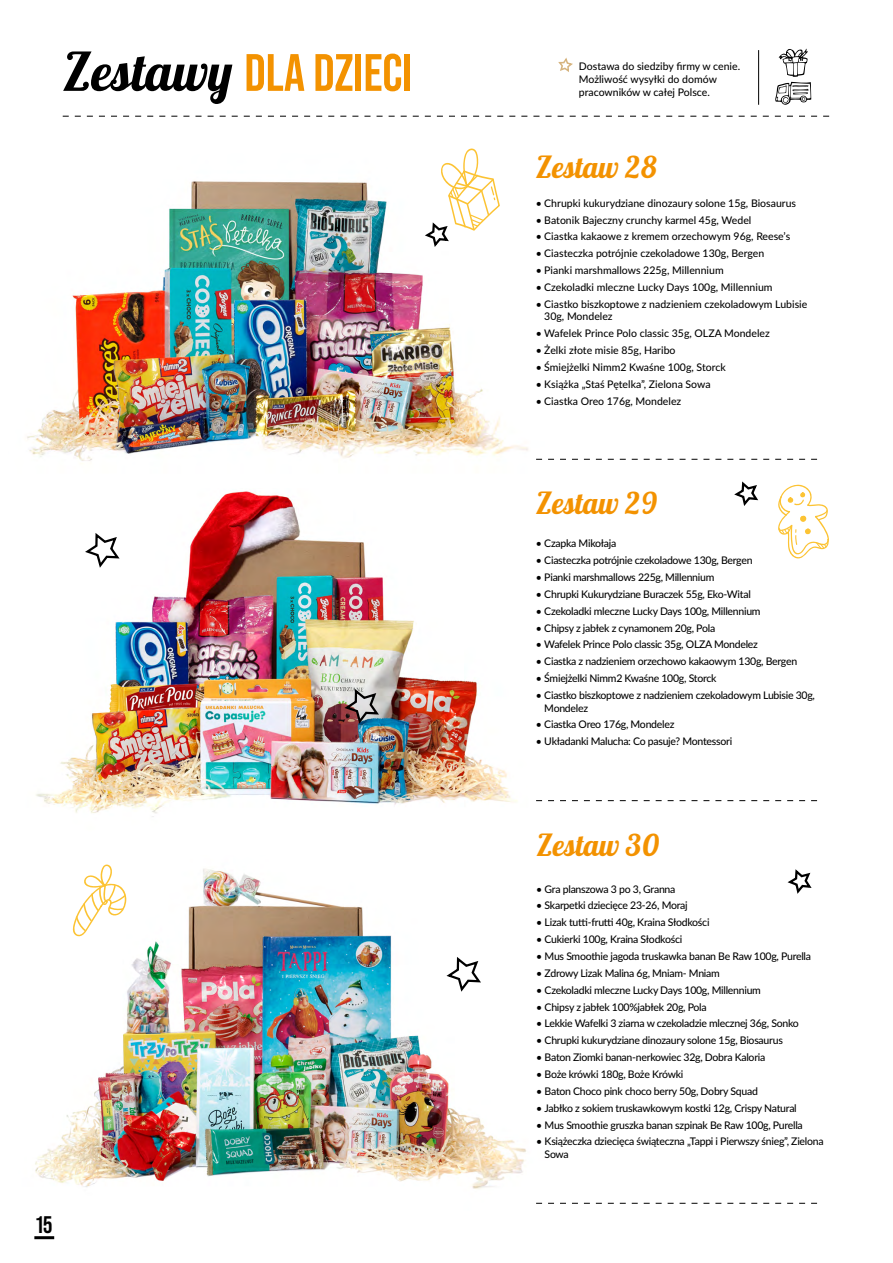
<style>
.page{position:relative;width:893px;height:1263px;background:#fff}
.page>*{position:absolute;margin:0;border:0;box-sizing:border-box;transform-origin:0 0}
.t1{font:700 52.5px "Bebas Neue Pro";color:#f39200}
.t2{font:italic 700 30px "Lobster Two";letter-spacing:-.01em;color:#f39200}
.t3{font:700 24px "Bebas Neue Pro";color:#000}
.t4{font:500 10.5px/12.6px "Lato";letter-spacing:-.025em;color:#000}
.t5{font:500 10.5px/12.6px "Lato";color:#000}
.s1{font-family:"Lobster Two";font-style:italic;color:#000}
</style>
<div class="page">
<img style="left:36px;top:491px;width:482px;height:326px">
<img style="left:27px;top:181px;width:515px;height:280px">
<img style="left:35px;top:869px;width:516px;height:334px">
<svg style="left:536px;top:459px;width:281px;height:1px"></svg>
<svg style="left:536px;top:800px;width:281px;height:1px"></svg>
<svg style="left:536px;top:1203px;width:281px;height:1px"></svg>
<svg style="left:83px;top:532px;width:39px;height:38px"></svg>
<svg style="left:444px;top:956px;width:39px;height:38px"></svg>
<svg style="left:342px;top:688px;width:39px;height:38px"></svg>
<svg style="left:787px;top:869px;width:25px;height:25px"></svg>
<svg style="left:734px;top:481px;width:24px;height:25px"></svg>
<svg style="left:63px;top:116px;width:766px;height:1px"></svg>
<svg style="left:558px;top:57px;width:15px;height:15px"></svg>
<svg style="left:775px;top:49px;width:37px;height:56px"></svg>
<hr style="left:758px;top:50px;width:1px;height:55px;background:#000">
<svg style="left:778px;top:484px;width:51px;height:75px"></svg>
<svg style="left:72px;top:864px;width:55px;height:73px"></svg>
<svg style="left:422px;top:148px;width:78px;height:101px"></svg>
<hr style="left:34px;top:1236px;width:20px;height:3px;background:#000">
<h1 class="t1" style="left:63px;top:43px;width:351px"><span class="s1">Zestawy</span> DLA DZIECI</h1>
<p class="t5" style="left:579px;top:60px;width:163px">Dostawa do siedziby firmy w cenie.<br>Możliwość wysyłki do domów pracowników w całej Polsce.</p>
<h2 class="t2" style="left:536px;top:148px;width:123px">Zestaw 28</h2>
<p class="t5" style="left:536px;top:196px;width:262px">• Chrupki kukurydziane dinozaury solone 15g, Biosaurus</p>
<p class="t5" style="left:536px;top:213px;width:217px">• Batonik Bajeczny crunchy karmel 45g, Wedel</p>
<p class="t5" style="left:536px;top:230px;width:256px">• Ciastka kakaowe z kremem orzechowym 96g, Reese’s</p>
<p class="t5" style="left:536px;top:247px;width:230px">• Ciasteczka potrójnie czekoladowe 130g, Bergen</p>
<p class="t5" style="left:536px;top:263px;width:189px">• Pianki marshmallows 225g, Millennium</p>
<p class="t5" style="left:536px;top:280px;width:238px">• Czekoladki mleczne Lucky Days 100g, Millennium</p>
<p class="t5" style="left:544px;top:297px;width:265px;text-indent:-9px">• Ciastko biszkoptowe z nadzieniem czekoladowym Lubisie<br>30g, Mondelez</p>
<p class="t5" style="left:536px;top:327px;width:236px">• Wafelek Prince Polo classic 35g, OLZA Mondelez</p>
<p class="t5" style="left:536px;top:343px;width:141px">• Żelki złote misie 85g, Haribo</p>
<p class="t5" style="left:536px;top:360px;width:191px">• Śmiejżelki Nimm2 Kwaśne 100g, Storck</p>
<p class="t5" style="left:536px;top:377px;width:176px">• Książka „Staś Pętelka”, Zielona Sowa</p>
<p class="t5" style="left:536px;top:394px;width:147px">• Ciastka Oreo 176g, Mondelez</p>
<h2 class="t2" style="left:536px;top:484px;width:123px">Zestaw 29</h2>
<p class="t4" style="left:536px;top:537px;width:82px">• Czapka Mikołaja</p>
<p class="t4" style="left:536px;top:553px;width:218px">• Ciasteczka potrójnie czekoladowe 130g, Bergen</p>
<p class="t4" style="left:536px;top:570px;width:180px">• Pianki marshmallows 225g, Millennium</p>
<p class="t4" style="left:536px;top:587px;width:217px">• Chrupki Kukurydziane Buraczek 55g, Eko-Wital</p>
<p class="t4" style="left:536px;top:604px;width:226px">• Czekoladki mleczne Lucky Days 100g, Millennium</p>
<p class="t4" style="left:536px;top:621px;width:181px">• Chipsy z jabłek z cynamonem 20g, Pola</p>
<p class="t4" style="left:536px;top:638px;width:224px">• Wafelek Prince Polo classic 35g, OLZA Mondelez</p>
<p class="t4" style="left:536px;top:655px;width:263px">• Ciastka z nadzieniem orzechowo kakaowym 130g, Bergen</p>
<p class="t4" style="left:536px;top:671px;width:182px">• Śmiejżelki Nimm2 Kwaśne 100g, Storck</p>
<p class="t4" style="left:544px;top:688px;width:272px;text-indent:-9px">• Ciastko biszkoptowe z nadzieniem czekoladowym Lubisie 30g,<br>Mondelez</p>
<p class="t4" style="left:536px;top:718px;width:140px">• Ciastka Oreo 176g, Mondelez</p>
<p class="t4" style="left:536px;top:735px;width:198px">• Układanki Malucha: Co pasuje? Montessori</p>
<h3 class="t3" style="left:36px;top:1211px;width:18px">15</h3>
<h2 class="t2" style="left:536px;top:825px;width:125px">Zestaw 30</h2>
<p class="t4" style="left:536px;top:882px;width:141px">• Gra planszowa 3 po 3, Granna</p>
<p class="t4" style="left:536px;top:899px;width:153px">• Skarpetki dziecięce 23-26, Moraj</p>
<p class="t4" style="left:536px;top:916px;width:175px">• Lizak tutti-frutti 40g, Kraina Słodkości</p>
<p class="t4" style="left:536px;top:932px;width:148px">• Cukierki 100g, Kraina Słodkości</p>
<p class="t4" style="left:536px;top:949px;width:276px">• Mus Smoothie jagoda truskawka banan Be Raw 100g, Purella</p>
<p class="t4" style="left:536px;top:966px;width:185px">• Zdrowy Lizak Malina 6g, Mniam- Mniam</p>
<p class="t4" style="left:536px;top:983px;width:226px">• Czekoladki mleczne Lucky Days 100g, Millennium</p>
<p class="t4" style="left:536px;top:1000px;width:172px">• Chipsy z jabłek 100%jabłek 20g, Pola</p>
<p class="t4" style="left:536px;top:1017px;width:264px">• Lekkie Wafelki 3 ziarna w czekoladzie mlecznej 36g, Sonko</p>
<p class="t4" style="left:536px;top:1034px;width:248px">• Chrupki kukurydziane dinozaury solone 15g, Biosaurus</p>
<p class="t4" style="left:536px;top:1050px;width:231px">• Baton Ziomki banan-nerkowiec 32g, Dobra Kaloria</p>
<p class="t4" style="left:536px;top:1067px;width:149px">• Boże krówki 180g, Boże Krówki</p>
<p class="t4" style="left:536px;top:1084px;width:223px">• Baton Choco pink choco berry 50g, Dobry Squad</p>
<p class="t4" style="left:536px;top:1101px;width:262px">• Jabłko z sokiem truskawkowym kostki 12g, Crispy Natural</p>
<p class="t4" style="left:536px;top:1118px;width:268px">• Mus Smoothie gruszka banan szpinak Be Raw 100g, Purella</p>
<p class="t4" style="left:545px;top:1135px;width:281px;text-indent:-9px">• Książeczka dziecięca świąteczna „Tappi i Pierwszy śnieg”, Zielona<br>Sowa</p>
</div>
